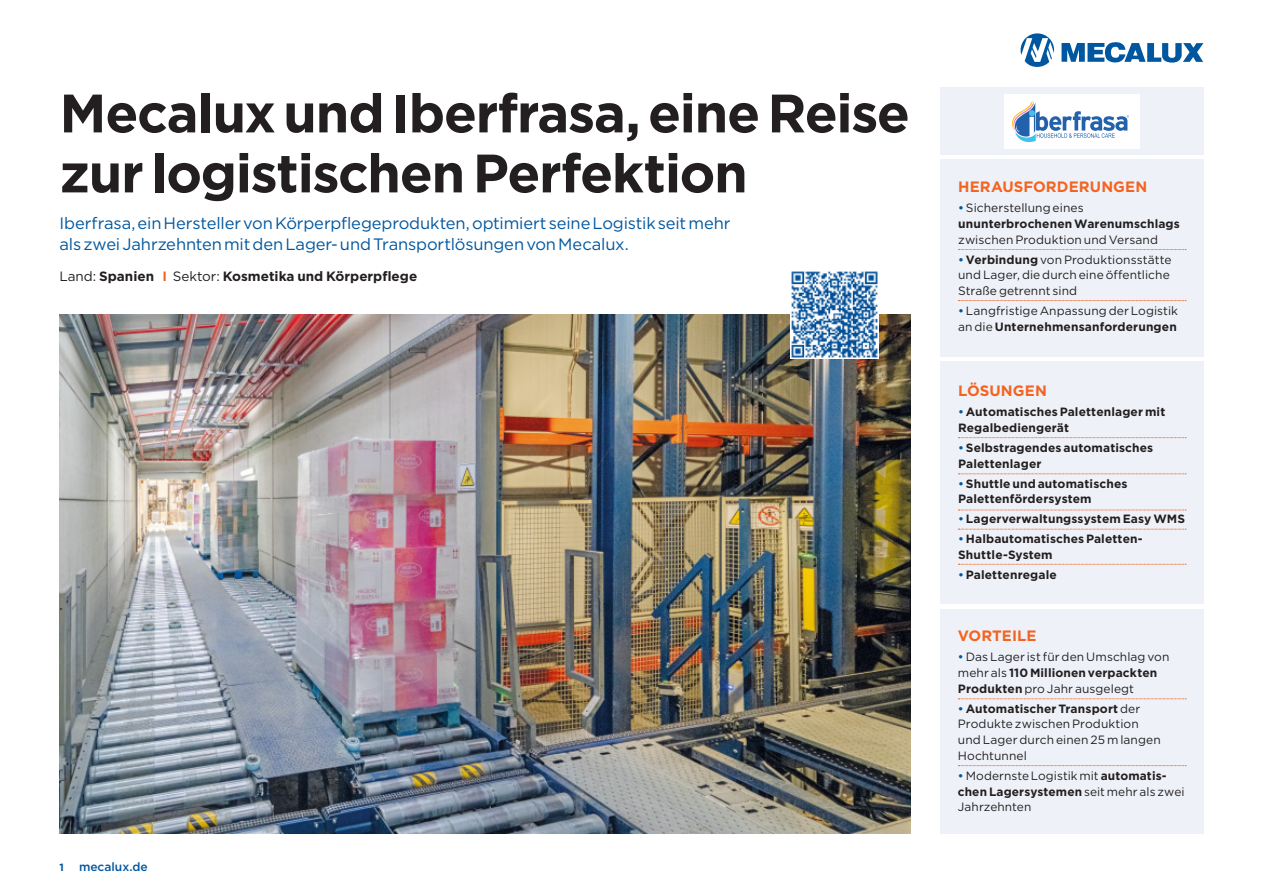
<style>
.page{position:relative;width:1263px;height:893px;background:#fff}
.page>*{position:absolute;margin:0;border:0;box-sizing:border-box;transform-origin:0 0}
.t1{font:700 54px/60px "Gotham";letter-spacing:-.025em;color:#231f20}
.t2{font:16.5px/21px "Gotham";letter-spacing:-.005em;color:#01579f}
.t3{font:700 15px "Gotham";letter-spacing:.005em;color:#f36421}
.t4{font:700 13.5px "Gotham";color:#231f20}
.t5{font:12px/15.8px "Gotham";letter-spacing:.005em;color:#231f20}
.t6{font:700 12px/15.8px "Gotham";letter-spacing:.01em;color:#231f20}
.t7{font:500 12px "Gotham";color:#01579f}
.t8{font:700 10.5px "Gotham";color:#01579f}
.s1{font-weight:400}
.s2{color:#f36421}
.s3{font-weight:500;color:#01579f}
.s4{font-weight:700}
</style>
<div class="page">
<svg style="left:1020px;top:33px;width:34px;height:34px"></svg>
<svg style="left:1061px;top:42px;width:142px;height:21px"></svg>
<div style="left:940px;top:159px;width:263px;height:197px;background:#eef2f8"></div>
<svg style="left:958px;top:249px;width:228px;height:1px"></svg>
<div style="left:940px;top:87px;width:263px;height:68px;background:#eef2f8"></div>
<div style="left:940px;top:361px;width:263px;height:243px;background:#eef2f8"></div>
<div style="left:940px;top:609px;width:263px;height:224px;background:#eef2f8"></div>
<svg style="left:958px;top:698px;width:228px;height:1px"></svg>
<img style="left:60px;top:314px;width:850px;height:519px">
<img style="left:791px;top:271px;width:88px;height:87px">
<div style="left:1004px;top:94px;width:135px;height:54px;background:#fff"></div>
<svg style="left:1012px;top:100px;width:117px;height:42px"></svg>
<svg style="left:958px;top:300px;width:228px;height:1px"></svg>
<svg style="left:958px;top:437px;width:228px;height:1px"></svg>
<svg style="left:958px;top:474px;width:228px;height:1px"></svg>
<svg style="left:958px;top:510px;width:228px;height:1px"></svg>
<svg style="left:958px;top:529px;width:228px;height:1px"></svg>
<svg style="left:958px;top:765px;width:228px;height:1px"></svg>
<svg style="left:958px;top:564px;width:228px;height:1px"></svg>
<h1 class="t1" style="left:60px;top:83px;width:852px">Mecalux und Iberfrasa, eine Reise zur logistischen Perfektion</h1>
<h2 class="t2" style="left:60px;top:213px;width:672px">Iberfrasa, ein Hersteller von Körperpflegeprodukten, optimiert seine Logistik seit mehr als zwei Jahrzehnten mit den Lager- und Transportlösungen von Mecalux.</h2>
<p class="t4" style="left:60px;top:267px;width:359px"><span class="s1">Land:</span> Spanien <span class="s2">I</span> <span class="s1">Sektor:</span> Kosmetika und Körperpflege</p>
<p class="t8" style="left:60px;top:860px;width:6px">1</p>
<p class="t7" style="left:79px;top:859px;width:70px">mecalux.de</p>
<p class="t3" style="left:958px;top:177px;width:191px">HERAUSFORDERUNGEN</p>
<p class="t6" style="left:958px;top:200px;width:223px"><span class="s3">•</span> <span class="s1">Sicherstellung eines </span>ununterbrochenen Warenumschlags</p>
<p class="t5" style="left:958px;top:231px;width:201px">zwischen Produktion und Versand</p>
<p class="t5" style="left:958px;top:251px;width:215px"><span class="s3">•</span> <span class="s4">Verbindung</span> von Produktionsstätte und Lager, die durch eine öffentliche<br>Straße getrennt sind</p>
<p class="t5" style="left:958px;top:303px;width:221px"><span class="s3">•</span> Langfristige Anpassung der Logistik an die <span class="s4">Unternehmensanforderungen</span></p>
<p class="t3" style="left:958px;top:381px;width:90px">LÖSUNGEN</p>
<p class="t6" style="left:958px;top:404px;width:209px"><span class="s3">•</span> Automatisches Palettenlager mit<br>Regalbediengerät</p>
<p class="t6" style="left:958px;top:440px;width:197px"><span class="s3">•</span> Selbstragendes automatisches<br>Palettenlager</p>
<p class="t6" style="left:958px;top:475px;width:171px"><span class="s3">•</span> Shuttle und automatisches<br>Palettenfördersystem</p>
<p class="t6" style="left:958px;top:511px;width:229px"><span class="s3">•</span> Lagerverwaltungssystem Easy WMS</p>
<p class="t6" style="left:958px;top:531px;width:186px"><span class="s3">•</span> Halbautomatisches Paletten-<br>Shuttle-System</p>
<p class="t6" style="left:958px;top:567px;width:100px"><span class="s3">•</span> Palettenregale</p>
<p class="t3" style="left:958px;top:626px;width:80px">VORTEILE</p>
<p class="t5" style="left:958px;top:649px;width:213px"><span class="s3">•</span> Das Lager ist für den Umschlag von mehr als <span class="s4">110 Millionen verpackten<br>Produkten</span> pro Jahr ausgelegt</p>
<p class="t5" style="left:958px;top:700px;width:204px"><span class="s3">•</span> <span class="s4">Automatischer Transport</span> der<br>Produkte zwischen Produktion und Lager durch einen 25 m langen<br>Hochtunnel</p>
<p class="t5" style="left:958px;top:768px;width:228px"><span class="s3">•</span> Modernste Logistik mit <span class="s4">automatis&shy;chen Lagersystemen</span> seit mehr als zwei<br>Jahrzehnten</p>
</div>
